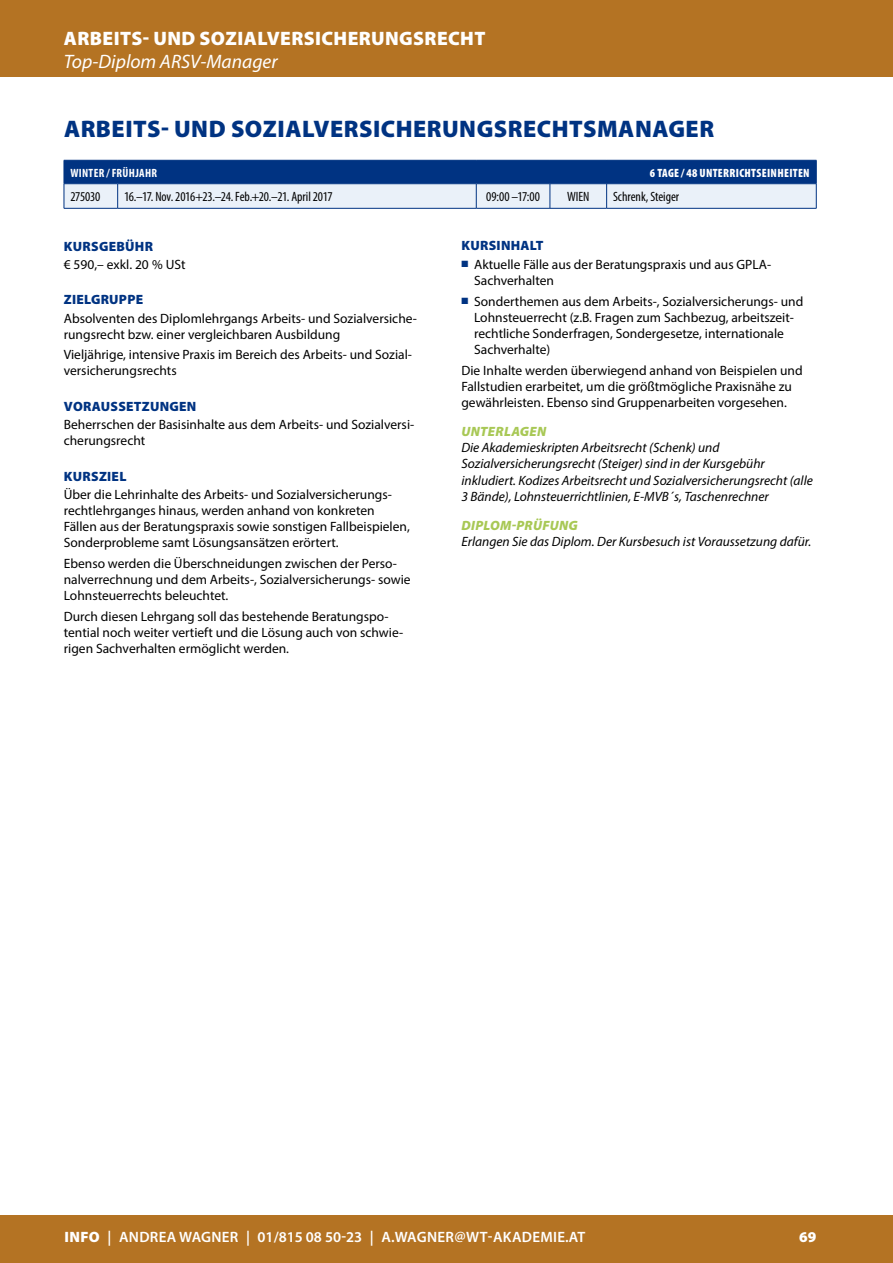
<style>
.page{position:relative;width:893px;height:1263px;background:#fff}
.page>*{position:absolute;margin:0;border:0;box-sizing:border-box;transform-origin:0 0}
.t1{font:900 24px "Myriad Pro";letter-spacing:.02em;color:#003382}
.t2{font:900 19.5px "Myriad Pro";letter-spacing:.02em;color:#fff}
.t3{font:italic 19.5px "Myriad Pro";color:#fff}
.t4{font:600 15px "Myriad Pro";letter-spacing:.02em;color:#fff}
.t5{font:900 15px "Myriad Pro";color:#fff}
.t6{font:13.5px/16.2px "Myriad Pro";color:#000}
.t7{font:italic 13.5px/16.2px "Myriad Pro";color:#000}
.t8{font:condensed 13.5px "Myriad Pro";letter-spacing:-.005em;color:#000}
.t9{font:900 13.5px "Myriad Pro";letter-spacing:.02em;color:#003382}
.t10{font:italic 900 13.5px "Myriad Pro";letter-spacing:.02em;color:#a8c855}
.t11{font:900 condensed 12px "Myriad Pro";letter-spacing:.025em;color:#fff}
.t12{font:700 condensed 12px "Myriad Pro";letter-spacing:.025em;color:#fff}
.s1{color:#003382}
.s2{font-weight:900}
</style>
<div class="page">
<div style="left:0;top:0;width:893px;height:77px;background:#b47323"></div>
<div style="left:0;top:1215px;width:893px;height:48px;background:#b47323"></div>
<svg style="left:64px;top:160px;width:753px;height:48px;background:#7390bc"></svg>
<hr style="left:64px;top:208px;width:54px;height:1px;background:#003382">
<hr style="left:118px;top:208px;width:358px;height:1px;background:#003382">
<hr style="left:476px;top:208px;width:74px;height:1px;background:#003382">
<hr style="left:550px;top:208px;width:57px;height:1px;background:#003382">
<hr style="left:607px;top:208px;width:209px;height:1px;background:#003382">
<h2 class="t2" style="left:64px;top:25px;width:423px">ARBEITS- UND SOZIALVERSICHERUNGSRECHT</h2>
<h2 class="t3" style="left:64px;top:49px;width:215px">Top-Diplom ARSV-Manager</h2>
<h1 class="t1" style="left:64px;top:113px;width:652px">ARBEITS- UND SOZIALVERSICHERUNGSRECHTSMANAGER</h1>
<p class="t12" style="left:70px;top:165px;width:88px">WINTER / FRÜHJAHR</p>
<p class="t11" style="left:650px;top:165px;width:161px">6 TAGE / 48 UNTERRICHTSEINHEITEN</p>
<p class="t8" style="left:70px;top:188px;width:32px">275030</p>
<p class="t8" style="left:124px;top:188px;width:210px">16.–17. Nov. 2016+23.–24. Feb.+20.–21. April 2017</p>
<p class="t8" style="left:486px;top:188px;width:55px">09:00 –17:00</p>
<p class="t8" style="left:567px;top:188px;width:24px">WIEN</p>
<p class="t8" style="left:613px;top:188px;width:68px">Schrenk, Steiger</p>
<p class="t9" style="left:64px;top:237px;width:91px">KURSGEBÜHR</p>
<p class="t6" style="left:64px;top:256px;width:123px">€ 590,– exkl. 20 % USt</p>
<p class="t9" style="left:64px;top:291px;width:81px">ZIELGRUPPE</p>
<p class="t6" style="left:64px;top:310px;width:355px">Absolventen des Diplomlehrgangs Arbeits- und Sozialversiche&shy;rungsrecht bzw. einer vergleichbaren Ausbildung</p>
<p class="t6" style="left:64px;top:346px;width:350px">Vieljährige, intensive Praxis im Bereich des Arbeits- und Sozial&shy;versicherungsrechts</p>
<p class="t9" style="left:64px;top:397px;width:134px">VORAUSSETZUNGEN</p>
<p class="t6" style="left:64px;top:416px;width:352px">Beherrschen der Basisinhalte aus dem Arbeits- und Sozialversi&shy;cherungsrecht</p>
<p class="t9" style="left:64px;top:467px;width:64px">KURSZIEL</p>
<p class="t6" style="left:64px;top:486px;width:348px">Über die Lehrinhalte des Arbeits- und Sozialversicherungs&shy;rechtlehrganges hinaus, werden anhand von konkreten Fällen aus der Beratungspraxis sowie sonstigen Fallbeispielen, Sonderprobleme samt Lösungsansätzen erörtert.</p>
<p class="t6" style="left:64px;top:555px;width:348px">Ebenso werden die Überschneidungen zwischen der Perso&shy;nalverrechnung und dem Arbeits-, Sozialversicherungs- sowie<br>Lohnsteuerrechts beleuchtet.</p>
<p class="t6" style="left:64px;top:608px;width:341px">Durch diesen Lehrgang soll das bestehende Beratungspo&shy;tential noch weiter vertieft und die Lösung auch von schwie&shy;rigen Sachverhalten ermöglicht werden.</p>
<p class="t9" style="left:461px;top:237px;width:84px">KURSINHALT</p>
<p class="t6" style="left:474px;top:256px;width:299px;text-indent:-13px"><span class="s1">■</span> Aktuelle Fälle aus der Beratungspraxis und aus GPLA-<br>Sachverhalten</p>
<p class="t6" style="left:474px;top:293px;width:331px;text-indent:-13px"><span class="s1">■</span> Sonderthemen aus dem Arbeits-, Sozialversicherungs- und Lohnsteuerrecht (z.B. Fragen zum Sachbezug, arbeitszeit&shy;rechtliche Sonderfragen, Sondergesetze, internationale Sachverhalte)</p>
<p class="t6" style="left:461px;top:362px;width:343px">Die Inhalte werden überwiegend anhand von Beispielen und<br>Fallstudien erarbeitet, um die größtmögliche Praxisnähe zu gewährleisten. Ebenso sind Gruppenarbeiten vorgesehen.</p>
<p class="t10" style="left:461px;top:422px;width:86px">UNTERLAGEN</p>
<p class="t7" style="left:461px;top:439px;width:353px">Die Akademieskripten Arbeitsrecht (Schenk) und Sozialversicherungsrecht (Steiger) sind in der Kursgebühr inkludiert. Kodizes Arbeitsrecht und Sozialversicherungsrecht (alle 3 Bände), Lohnsteuerrichtlinien, E-MVB´s, Taschenrechner</p>
<p class="t10" style="left:461px;top:516px;width:118px">DIPLOM-PRÜFUNG</p>
<p class="t7" style="left:461px;top:533px;width:352px">Erlangen Sie das Diplom. Der Kursbesuch ist Voraussetzung dafür.</p>
<p class="t4" style="left:65px;top:1227px;width:522px"><span class="s2">INFO</span> | ANDREA WAGNER | 01/815 08 50-23 | A.WAGNER@WT-AKADEMIE.AT</p>
<p class="t5" style="left:799px;top:1227px;width:19px">69</p>
</div>
